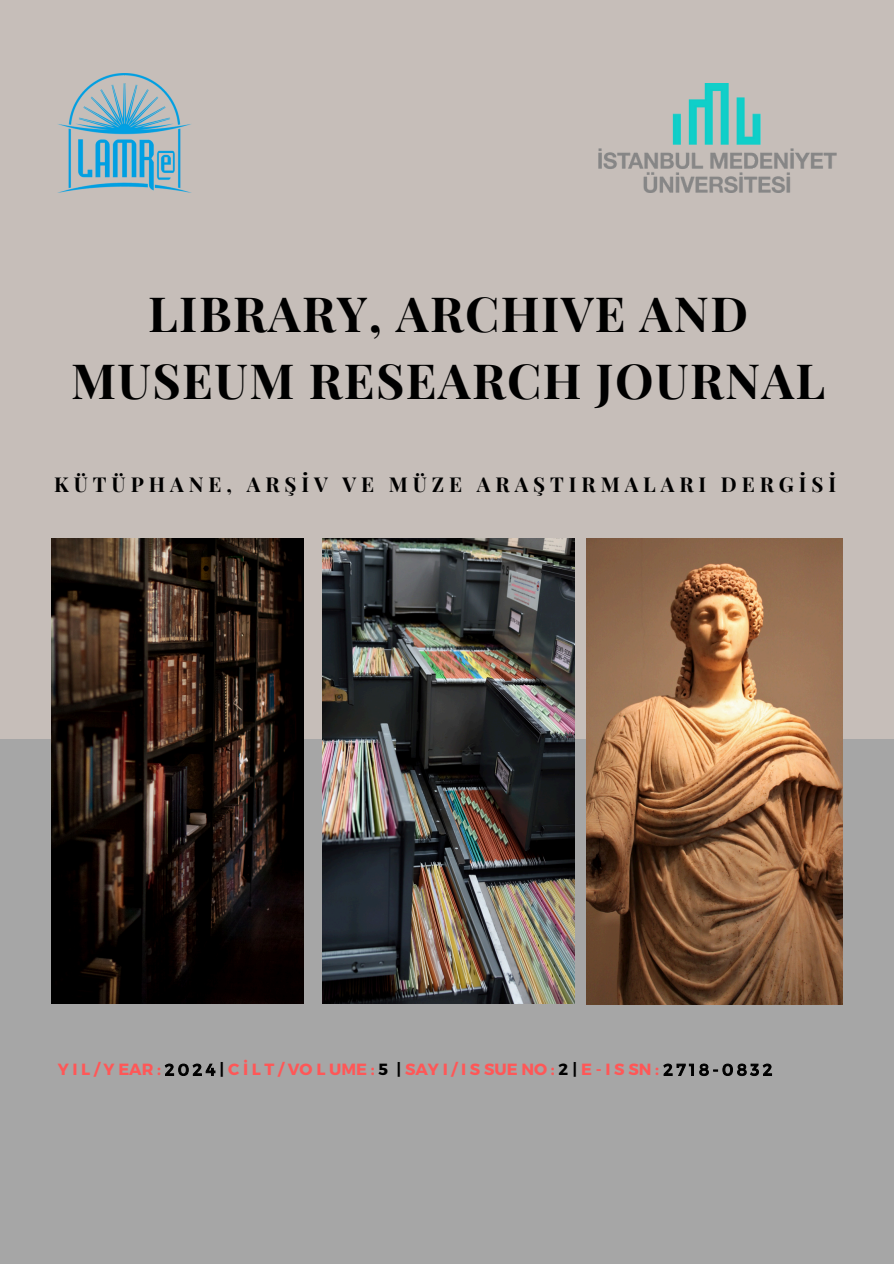
<style>
.page{position:relative;width:894px;height:1264px;background:#fff}
.page>*{position:absolute;margin:0;border:0;box-sizing:border-box;transform-origin:0 0}
.t1{font:700 48.6px/67.5px "Playfair Display";letter-spacing:.03em;color:#000;text-align:center}
.t2{font:700 20.55px "Playfair Display";letter-spacing:.24em;color:#000}
.t3{font:700 16.2px "Montserrat";letter-spacing:.225em;color:#ff5757}
.s1{font-weight:400;color:#000}
.s2{color:#000}
</style>
<div class="page">
<div style="left:0;top:0;width:893px;height:1263px;background:#c6beb9"></div>
<div style="left:0;top:739px;width:893px;height:524px;background:#a6a6a6"></div>
<img style="left:51px;top:539px;width:252px;height:464px">
<img style="left:322px;top:539px;width:252px;height:464px">
<img style="left:586px;top:539px;width:255px;height:465px">
<img style="left:58px;top:74px;width:133px;height:118px">
<img style="left:598px;top:83px;width:238px;height:109px">
<p class="t1" style="left:71px;top:278px;width:755px">LIBRARY, ARCHIVE AND<br>MUSEUM RESEARCH JOURNAL</p>
<p class="t2" style="left:54px;top:469px;width:783px">KÜTÜPHANE, ARŞİV VE MÜZE ARAŞTIRMALARI DERGİSİ</p>
<p class="t3" style="left:58px;top:1059px;width:715px">YIL / YEAR:<span class="s1">2024</span><span class="s2">|</span> CİLT / VOLUME: <span class="s2">5 |</span> SAYI / ISSUE NO: <span class="s2">2|</span> E-ISSN:<span class="s1">2718-0832</span></p>
</div>
